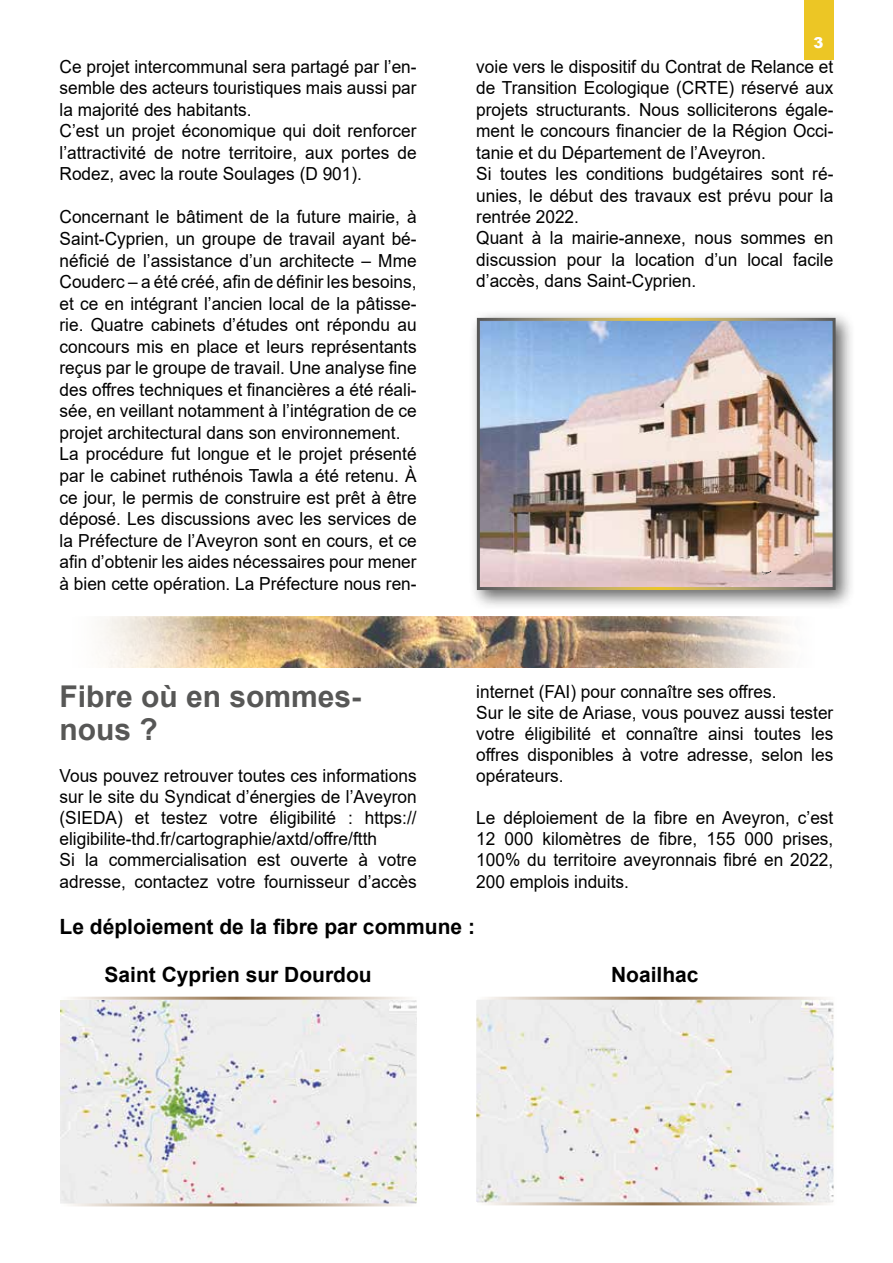
<style>
.page{position:relative;width:893px;height:1263px;background:#fff}
.page>*{position:absolute;margin:0;border:0;box-sizing:border-box;transform-origin:0 0}
.t1{font:700 30px/33px "Arial";color:#575756}
.t2{font:700 21px "Arial";color:#000}
.t3{font:18px/21.6px "Arial";color:#000;scale:.96 1}
.t4{font:900 15px "Arial";color:#fff}
.t5{font:9.15px "Liberation Serif";color:#000}
</style>
<div class="page">
<div style="left:804px;top:0;width:29px;height:60px;background:#ecc625"></div>
<div style="left:469px;top:310px;width:387px;height:300px;background:#000;opacity:.6"></div>
<img style="left:481px;top:322px;width:351px;height:249px">
<img style="left:481px;top:571px;width:351px;height:15px">
<svg style="left:60px;top:996px;width:357px;height:211px;background:#e7e7e5"></svg>
<svg style="left:476px;top:996px;width:358px;height:210px;background:#ebeae8"></svg>
<img style="left:101px;top:617px;width:687px;height:51px">
<p class="t3" style="left:60px;top:55px;width:374px">Ce projet intercommunal sera partagé par l’en&shy;semble des acteurs touristiques mais aussi par la majorité des habitants.<br>C’est un projet économique qui doit renforcer l’attractivité de notre territoire, aux portes de Rodez, avec la route Soulages (D 901).</p>
<p class="t3" style="left:60px;top:206px;width:374px">Concernant le bâtiment de la future mairie, à Saint-Cyprien, un groupe de travail ayant bé&shy;néficié de l’assistance d’un architecte – Mme Couderc – a été créé, afin de définir les besoins, et ce en intégrant l’ancien local de la pâtisse&shy;rie. Quatre cabinets d’études ont répondu au concours mis en place et leurs représentants reçus par le groupe de travail. Une analyse fine des offres techniques et financières a été réali&shy;sée, en veillant notamment à l’intégration de ce projet architectural dans son environnement.<br>La procédure fut longue et le projet présenté par le cabinet ruthénois Tawla a été retenu. À ce jour, le permis de construire est prêt à être déposé. Les discussions avec les services de la Préfecture de l’Aveyron sont en cours, et ce afin d’obtenir les aides nécessaires pour mener à bien cette opération. La Préfecture nous ren-</p>
<h1 class="t1" style="left:60px;top:681px;width:303px">Fibre où en sommes&shy;nous ?</h1>
<p class="t3" style="left:60px;top:765px;width:374px;line-height:21px">Vous pouvez retrouver toutes ces informations sur le site du Syndicat d’énergies de l’Aveyron (SIEDA) et testez votre éligibilité : https:// eligibilite-thd.fr/cartographie/axtd/offre/ftth<br>Si la commercialisation est ouverte à votre adresse, contactez votre fournisseur d’accès</p>
<p class="t4" style="left:814px;top:32px;width:12px">3</p>
<p class="t3" style="left:476px;top:55px;width:374px">voie vers le dispositif du Contrat de Relance et de Transition Ecologique (CRTE) réservé aux projets structurants. Nous solliciterons égale&shy;ment le concours financier de la Région Occi&shy;tanie et du Département de l’Aveyron.<br>Si toutes les conditions budgétaires sont ré&shy;unies, le début des travaux est prévu pour la rentrée 2022.<br>Quant à la mairie-annexe, nous sommes en discussion pour la location d’un local facile d’accès, dans Saint-Cyprien.</p>
<p class="t3" style="left:476px;top:681px;width:374px;line-height:21px">internet (FAI) pour connaître ses offres.<br>Sur le site de Ariase, vous pouvez aussi tester votre éligibilité et connaître ainsi toutes les offres disponibles à votre adresse, selon les opérateurs.</p>
<p class="t3" style="left:476px;top:807px;width:373px;line-height:21.1px;text-align:justify">Le déploiement de la fibre en Aveyron, c’est 12 000 kilomètres de fibre, 155 000 prises, 100% du territoire aveyronnais fibré en 2022, 200 emplois induits.</p>
<p class="t2" style="left:60px;top:913px;width:417px">Le déploiement de la fibre par commune :</p>
<p class="t5" style="left:56px;top:973px;width:155px">Le déploiement de la fibre par commune :</p>
<p class="t2" style="left:105px;top:961px;width:269px">Saint Cyprien sur Dourdou</p>
<p class="t2" style="left:611px;top:961px;width:89px">Noailhac</p>
</div>
